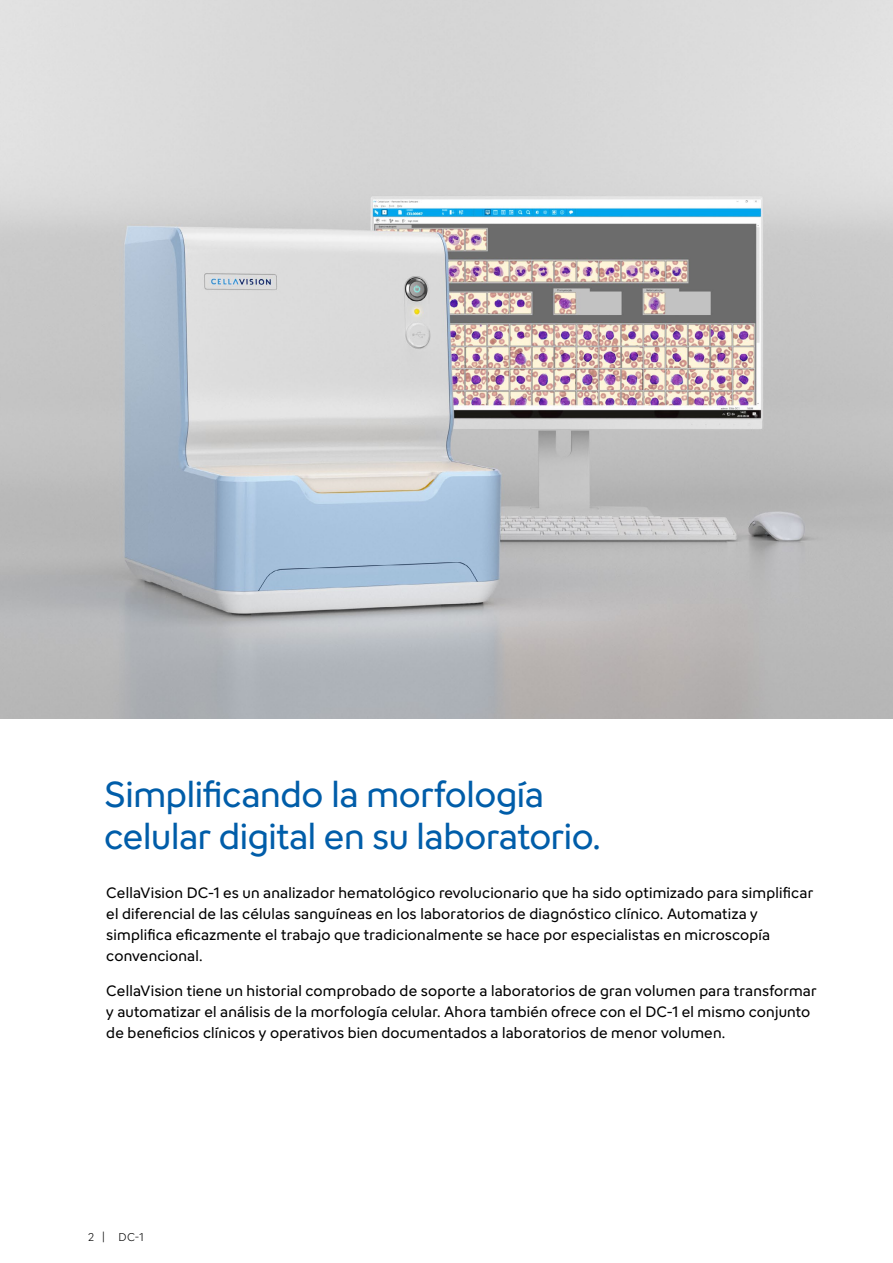
<style>
.page{position:relative;width:893px;height:1263px;background:#fff}
.page>*{position:absolute;margin:0;border:0;box-sizing:border-box;transform-origin:0 0}
.t1{font:36px/42px "Sysmex";letter-spacing:-.01em;color:#005da9}
.t2{font:15px/21px "Sysmex";letter-spacing:.01em;color:#000}
.t3{font:300 11.25px "Sysmex";color:#000}
</style>
<div class="page">
<img style="left:0;top:0;width:893px;height:719px">
<svg style="left:113px;top:278px;width:667px;height:441px;background:#babbc0"></svg>
<h1 class="t1" style="left:104px;top:772px;width:498px">Simplificando la morfología celular digital en su laboratorio.</h1>
<p class="t2" style="left:106px;top:882px;width:708px">CellaVision DC-1 es un analizador hematológico revolucionario que ha sido optimizado para simplificar el diferencial de las células sanguíneas en los laboratorios de diagnóstico clínico. Automatiza y simplifica eficazmente el trabajo que tradicionalmente se hace por especialistas en microscopía convencional.</p>
<p class="t2" style="left:106px;top:980px;width:712px">CellaVision tiene un historial comprobado de soporte a laboratorios de gran volumen para transformar y automatizar el análisis de la morfología celular. Ahora también ofrece con el DC-1 el mismo conjunto de beneficios clínicos y operativos bien documentados a laboratorios de menor volumen.</p>
<p class="t3" style="left:88px;top:1230px;width:58px">2 | DC-1</p>
</div>
